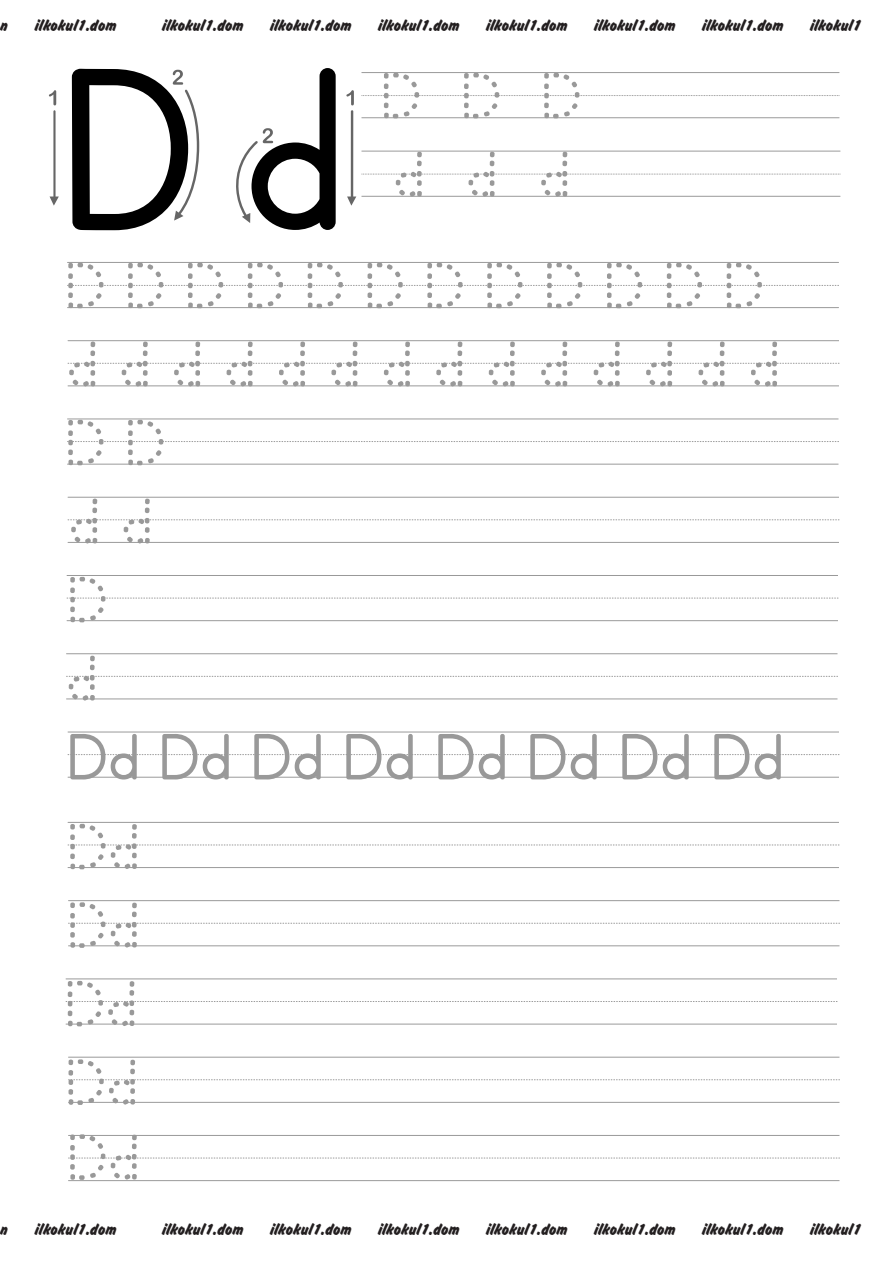
<style>
.page{position:relative;width:893px;height:1263px;background:#fff}
.page>*{position:absolute;margin:0;border:0;box-sizing:border-box;transform-origin:0 0}
.t1{font:57px "N.o.k.t.a.l..d.UZ";color:#999}
.t2{font:57px "ALFABET98 Normal";color:#999}
.t3{font:18px "Okay D";color:#231f20}
</style>
<div class="page">
<hr style="left:67px;top:262px;width:772px;height:1px;background:#999">
<svg style="left:67px;top:285px;width:772px;height:1px"></svg>
<hr style="left:67px;top:307px;width:772px;height:1px;background:#999">
<svg style="left:68px;top:340px;width:771px;height:1px"></svg>
<svg style="left:68px;top:385px;width:771px;height:1px"></svg>
<svg style="left:68px;top:363px;width:771px;height:1px"></svg>
<svg style="left:67px;top:418px;width:771px;height:1px"></svg>
<svg style="left:67px;top:464px;width:771px;height:1px"></svg>
<svg style="left:67px;top:441px;width:772px;height:1px"></svg>
<svg style="left:68px;top:497px;width:771px;height:1px"></svg>
<svg style="left:68px;top:542px;width:771px;height:1px"></svg>
<svg style="left:68px;top:519px;width:771px;height:1px"></svg>
<svg style="left:67px;top:575px;width:771px;height:1px"></svg>
<svg style="left:67px;top:620px;width:771px;height:1px"></svg>
<svg style="left:67px;top:598px;width:771px;height:1px"></svg>
<svg style="left:66px;top:653px;width:771px;height:1px"></svg>
<svg style="left:66px;top:698px;width:771px;height:1px"></svg>
<svg style="left:66px;top:676px;width:772px;height:1px"></svg>
<svg style="left:68px;top:731px;width:771px;height:1px"></svg>
<svg style="left:68px;top:777px;width:771px;height:1px"></svg>
<svg style="left:68px;top:754px;width:771px;height:1px"></svg>
<svg style="left:68px;top:822px;width:771px;height:1px"></svg>
<svg style="left:68px;top:867px;width:771px;height:1px"></svg>
<svg style="left:68px;top:844px;width:771px;height:1px"></svg>
<svg style="left:68px;top:900px;width:771px;height:1px"></svg>
<svg style="left:68px;top:945px;width:771px;height:1px"></svg>
<svg style="left:68px;top:923px;width:772px;height:1px"></svg>
<svg style="left:66px;top:978px;width:771px;height:1px"></svg>
<svg style="left:66px;top:1023px;width:771px;height:1px"></svg>
<svg style="left:66px;top:1001px;width:771px;height:1px"></svg>
<svg style="left:68px;top:1057px;width:771px;height:1px"></svg>
<svg style="left:68px;top:1102px;width:771px;height:1px"></svg>
<svg style="left:68px;top:1079px;width:772px;height:1px"></svg>
<svg style="left:68px;top:1135px;width:771px;height:1px"></svg>
<svg style="left:68px;top:1180px;width:771px;height:1px"></svg>
<svg style="left:68px;top:1157px;width:772px;height:1px"></svg>
<hr style="left:361px;top:72px;width:478px;height:1px;background:#999">
<svg style="left:72px;top:69px;width:127px;height:161px"></svg>
<svg style="left:49px;top:90px;width:10px;height:116px"></svg>
<svg style="left:346px;top:90px;width:494px;height:116px"></svg>
<svg style="left:236px;top:68px;width:100px;height:162px"></svg>
<p class="t3" style="left:0;top:13px;width:9px">n</p>
<p class="t3" style="left:35px;top:13px;width:83px">ilkokul1.dom</p>
<p class="t3" style="left:162px;top:13px;width:83px">ilkokul1.dom</p>
<p class="t3" style="left:270px;top:13px;width:83px">ilkokul1.dom</p>
<p class="t3" style="left:378px;top:13px;width:83px">ilkokul1.dom</p>
<p class="t3" style="left:486px;top:13px;width:83px">ilkokul1.dom</p>
<p class="t3" style="left:594px;top:13px;width:83px">ilkokul1.dom</p>
<p class="t3" style="left:702px;top:13px;width:83px">ilkokul1.dom</p>
<p class="t3" style="left:810px;top:13px;width:53px">ilkokul1</p>
<p class="t1" style="left:382px;top:61px;width:201px">D D D</p>
<p class="t1" style="left:393px;top:140px;width:179px">d d d</p>
<p class="t1" style="left:66px;top:251px;width:699px">D D D D D D D D D D D D</p>
<p class="t1" style="left:66px;top:329px;width:715px">d d d d d d d d d d d d d d</p>
<p class="t1" style="left:66px;top:408px;width:101px">D D</p>
<p class="t1" style="left:68px;top:486px;width:86px">d d</p>
<p class="t1" style="left:68px;top:565px;width:41px">D</p>
<p class="t1" style="left:66px;top:643px;width:34px">d</p>
<p class="t2" style="left:68px;top:722px;width:717px">Dd Dd Dd Dd Dd Dd Dd Dd</p>
<p class="t1" style="left:68px;top:812px;width:73px">Dd</p>
<p class="t1" style="left:68px;top:890px;width:73px">Dd</p>
<p class="t1" style="left:66px;top:969px;width:73px">Dd</p>
<p class="t1" style="left:66px;top:1047px;width:73px">Dd</p>
<p class="t1" style="left:68px;top:1122px;width:73px">Dd</p>
<p class="t3" style="left:0;top:1217px;width:9px">n</p>
<p class="t3" style="left:35px;top:1217px;width:83px">ilkokul1.dom</p>
<p class="t3" style="left:162px;top:1217px;width:83px">ilkokul1.dom</p>
<p class="t3" style="left:270px;top:1217px;width:83px">ilkokul1.dom</p>
<p class="t3" style="left:378px;top:1217px;width:83px">ilkokul1.dom</p>
<p class="t3" style="left:486px;top:1217px;width:83px">ilkokul1.dom</p>
<p class="t3" style="left:594px;top:1217px;width:83px">ilkokul1.dom</p>
<p class="t3" style="left:702px;top:1217px;width:83px">ilkokul1.dom</p>
<p class="t3" style="left:810px;top:1217px;width:53px">ilkokul1</p>
</div>
